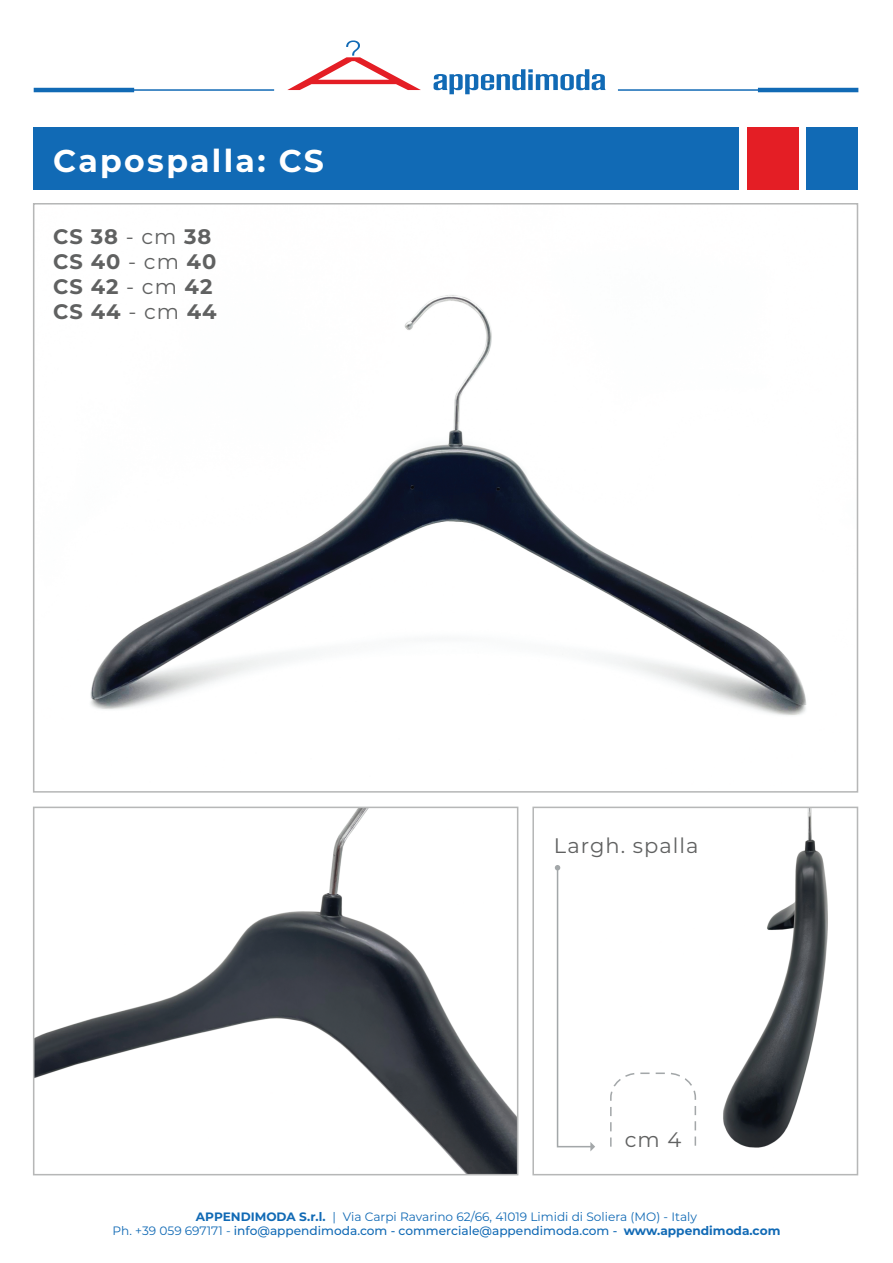
<style>
.page{position:relative;width:893px;height:1263px;background:#fff}
.page>*{position:absolute;margin:0;border:0;box-sizing:border-box;transform-origin:0 0}
.t1{font:700 31.5px "Montserrat";letter-spacing:.075em;color:#fff}
.t2{font:700 21px/25.2px "Montserrat";letter-spacing:.05em;color:#606161}
.t3{font:21px "Montserrat";letter-spacing:.05em;color:#606161}
.t4{font:12.15px/14.5px "Montserrat";color:#116ab5;text-align:center}
.s1{font-weight:400}
.s2{font-weight:700}
.s3{font-weight:500}
</style>
<div class="page">
<hr style="left:43px;top:89px;width:231px;height:2px;background:#116ab5">
<hr style="left:34px;top:88px;width:100px;height:4px;background:#116ab5">
<hr style="left:618px;top:89px;width:231px;height:2px;background:#116ab5">
<hr style="left:758px;top:88px;width:100px;height:4px;background:#116ab5">
<svg style="left:287px;top:40px;width:134px;height:50px"></svg>
<svg style="left:434px;top:69px;width:172px;height:25px"></svg>
<img style="left:90px;top:295px;width:717px;height:421px">
<div style="left:34px;top:128px;width:705px;height:62px;background:#116ab5"></div>
<div style="left:747px;top:128px;width:52px;height:62px;background:#e41e25"></div>
<div style="left:806px;top:128px;width:52px;height:62px;background:#116ab5"></div>
<img style="left:36px;top:810px;width:479px;height:362px">
<div style="left:33px;top:807px;width:485px;height:368px;border:2px solid #b6b7b7"></div>
<img style="left:554px;top:810px;width:274px;height:338px">
<div style="left:532px;top:807px;width:326px;height:368px;border:2px solid #b6b7b7"></div>
<svg style="left:609px;top:1072px;width:88px;height:76px"></svg>
<svg style="left:555px;top:865px;width:40px;height:286px"></svg>
<h1 class="t1" style="left:53px;top:147px;width:272px">Capospalla: CS</h1>
<h2 class="t2" style="left:53px;top:225px;width:165px">CS 38 <span class="s1">- cm</span> 38<br>CS 40 <span class="s1">- cm</span> 40<br>CS 42 <span class="s1">- cm</span> 42<br>CS 44 <span class="s1">- cm</span> 44</h2>
<h2 class="t3" style="left:554px;top:835px;width:146px">Largh. spalla</h2>
<h2 class="t3" style="left:625px;top:1129px;width:58px">cm 4</h2>
<p class="t4" style="left:113px;top:1209px;width:669px"><span class="s2">APPENDIMODA S.r.l.</span> | Via Carpi Ravarino 62/66, 41019 Limidi di Soliera (MO) - Italy<br>Ph. +39 059 697171 - <span class="s3">info@appendimoda.com - commerciale@appendimoda.com -</span> <span class="s2">www.appendimoda.com</span></p>
</div>
